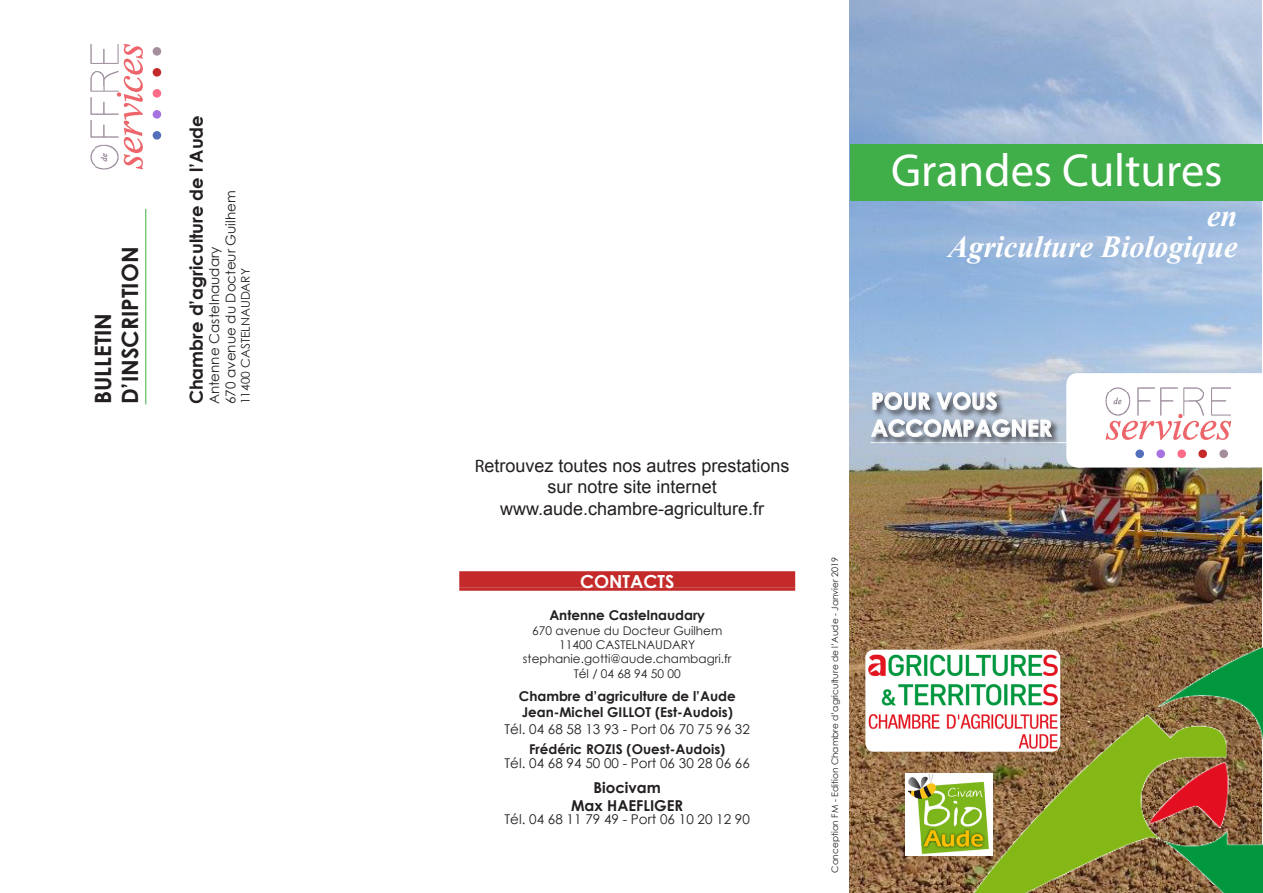
<style>
.page{position:relative;width:1263px;height:893px;background:#fff}
.page>*{position:absolute;margin:0;border:0;box-sizing:border-box;transform-origin:0 0}
.t1{font:46.5px "Myriad Pro";color:#fff}
.t2{font:italic 700 30.6px "Times New Roman";color:#fff}
.t3{font:700 22.5px "Century Gothic";color:#231f20}
.t4{font:700 22.5px "Century Gothic";color:#fff}
.t5{font:18px/21.6px "Arial";color:#231f20;text-align:center}
.t6{font:700 18px "Century Gothic";color:#231f20}
.t7{font:700 18px "Century Gothic";color:#fff}
.texte{font:700 15px "Century Gothic";color:#231f20}
.texte-2{font:13.5px "Century Gothic";color:#231f20}
.texte-3{font:700 13.5px "Century Gothic";color:#231f20}
.texte-4{font:12px "Century Gothic";color:#231f20}
.t8{font:9px "Century Gothic";color:#231f20}
.s1{font-family:"Myriad Pro"}
</style>
<div class="page">
<img style="left:850px;top:0;width:412px;height:893px">
<hr style="left:871px;top:442px;width:195px;height:1px;background:#fff">
<svg style="left:1066px;top:373px;width:196px;height:95px"></svg>
<div style="left:1135px;top:449px;width:9px;height:9px;background:#5470bd;border-radius:50%"></div>
<div style="left:1156px;top:449px;width:9px;height:9px;background:#a673e0;border-radius:50%"></div>
<div style="left:1177px;top:449px;width:9px;height:9px;background:#fc6b87;border-radius:50%"></div>
<div style="left:1198px;top:449px;width:9px;height:9px;background:#c32a29;border-radius:50%"></div>
<div style="left:1219px;top:449px;width:9px;height:9px;background:#a58e9b;border-radius:50%"></div>
<img style="left:1090px;top:382px;width:141px;height:58px">
<div style="left:870px;top:391px;width:191px;height:55px;background:#231f20;opacity:.75"></div>
<svg style="left:872px;top:392px;width:125px;height:19px"></svg>
<svg style="left:870px;top:419px;width:183px;height:19px"></svg>
<div style="left:851px;top:145px;width:412px;height:56px;background:#40ae49"></div>
<hr style="left:146px;top:209px;width:1px;height:195px;background:#40ae49">
<div style="left:153px;top:131px;width:8px;height:9px;background:#5470bd;border-radius:50%"></div>
<div style="left:153px;top:110px;width:8px;height:9px;background:#a673e0;border-radius:50%"></div>
<div style="left:153px;top:89px;width:8px;height:9px;background:#fc6b87;border-radius:50%"></div>
<div style="left:153px;top:68px;width:8px;height:9px;background:#c32a29;border-radius:50%"></div>
<div style="left:153px;top:47px;width:8px;height:9px;background:#a58e9b;border-radius:50%"></div>
<img style="left:90px;top:44px;width:53px;height:126px">
<div style="left:459px;top:571px;width:336px;height:17px;background:#c32a29"></div>
<hr style="left:459px;top:588px;width:336px;height:3px;background:#c32a29">
<img style="left:865px;top:650px;width:5px;height:102px">
<img style="left:870px;top:583px;width:393px;height:310px">
<img style="left:906px;top:774px;width:87px;height:81px">
<p class="t3" style="left:86px;top:404px;width:93px;rotate:-90deg">BULLETIN</p>
<p class="t3" style="left:113px;top:404px;width:159px;rotate:-90deg">D’INSCRIPTION</p>
<p class="t6" style="left:183px;top:404px;width:291px;rotate:-90deg">Chambre d’agriculture de l’Aude</p>
<p class="texte-2" style="left:221px;top:404px;width:215px;rotate:-90deg">670 avenue du Docteur Guilhem</p>
<p class="texte-2" style="left:205px;top:404px;width:159px;rotate:-90deg">Antenne Castelnaudary</p>
<p class="texte-4" style="left:237px;top:404px;width:138px;rotate:-90deg">11400 CASTELNAUDARY</p>
<p class="t1" style="left:891px;top:142px;width:333px">Grandes Cultures</p>
<p class="t2" style="left:1207px;top:194px;width:32px">en</p>
<p class="t2" style="left:948px;top:225px;width:291px">Agriculture Biologique</p>
<p class="t5" style="left:475px;top:455px;width:316px"><span class="s1">R</span>etrouvez toutes nos autres prestations sur notre site internet</p>
<p class="t5" style="left:500px;top:498px;width:266px">www.aude.chambre-agriculture.fr</p>
<p class="t7" style="left:580px;top:567px;width:96px">CONTACTS</p>
<p class="texte-3" style="left:549px;top:605px;width:157px">Antenne Castelnaudary</p>
<p class="texte-4" style="left:532px;top:622px;width:192px">670 avenue du Docteur Guilhem</p>
<p class="texte-4" style="left:559px;top:636px;width:138px">11400 CASTELNAUDARY</p>
<p class="texte-4" style="left:523px;top:651px;width:210px">stephanie.gotti@aude.chambagri.fr</p>
<p class="texte-4" style="left:574px;top:665px;width:108px">Tél / 04 68 94 50 00</p>
<p class="texte-3" style="left:519px;top:686px;width:218px">Chambre d’agriculture de l’Aude</p>
<p class="texte-3" style="left:522px;top:702px;width:213px">Jean-Michel GILLOT (Est-Audois)</p>
<p class="texte-2" style="left:504px;top:719px;width:247px">Tél. 04 68 58 13 93 - Port 06 70 75 96 32</p>
<p class="texte-3" style="left:529px;top:739px;width:198px">Frédéric ROZIS (Ouest-Audois)</p>
<p class="texte-2" style="left:504px;top:753px;width:247px">Tél. 04 68 94 50 00 - Port 06 30 28 06 66</p>
<p class="texte" style="left:593px;top:776px;width:69px">Biocivam</p>
<p class="texte" style="left:571px;top:794px;width:114px">Max HAEFLIGER</p>
<p class="texte-2" style="left:504px;top:810px;width:247px">Tél. 04 68 11 79 49 - Port 06 10 20 12 90</p>
<p class="t4" style="left:871px;top:384px;width:128px">POUR VOUS</p>
<p class="t4" style="left:871px;top:411px;width:182px">ACCOMPAGNER</p>
<p class="t8" style="left:828px;top:873px;width:318px;rotate:-90deg">Conception FM - Edition Chambre d’agriculture de l’Aude - Janvier 2019</p>
</div>
